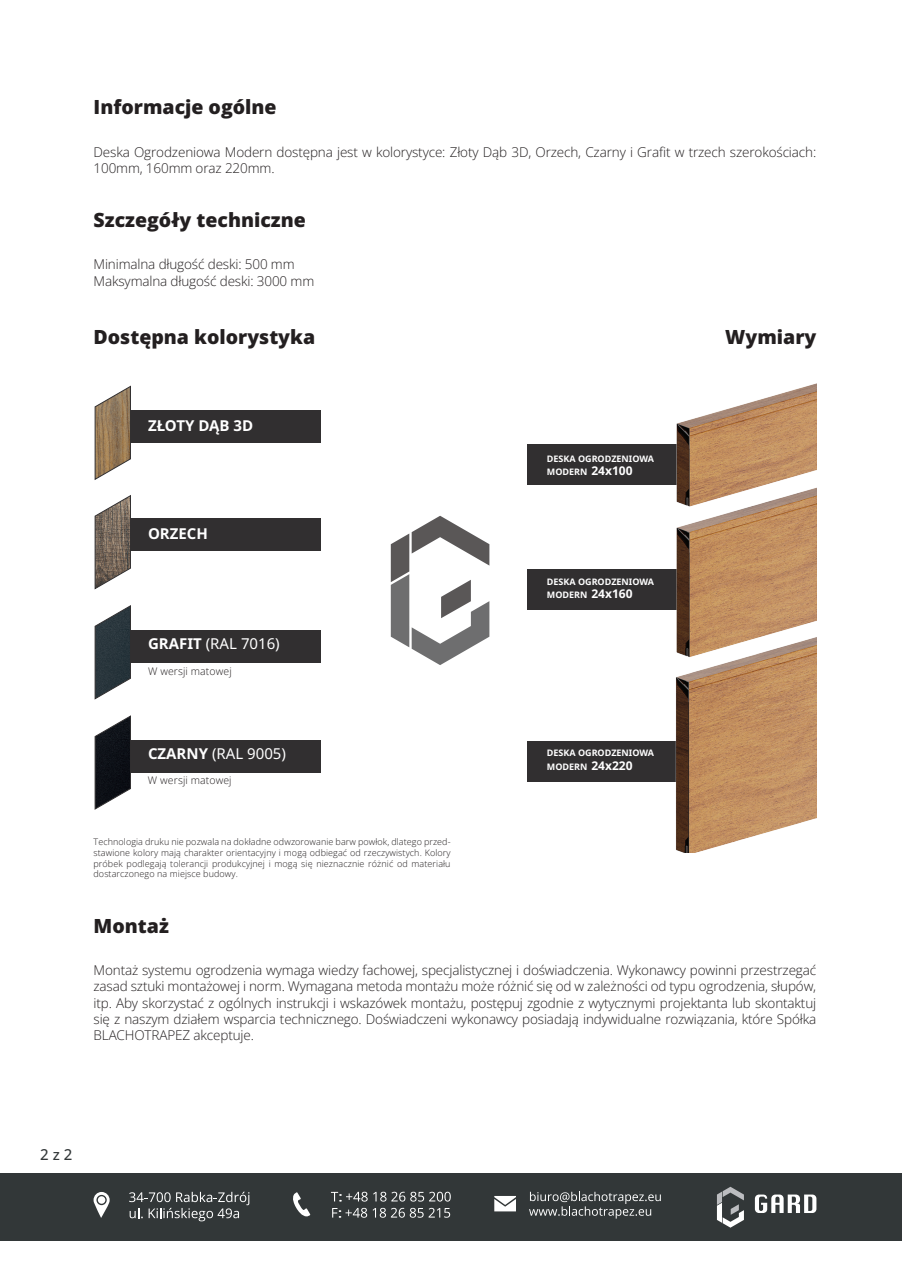
<style>
.page{position:relative;width:910px;height:1280px;background:#fff}
.page>*{position:absolute;margin:0;border:0;box-sizing:border-box;transform-origin:0 0}
.t1{font:800 19.5px "Open Sans";color:#231f20}
.t2{font:15px "Noto Sans";color:#fff}
.t3{font:700 15px "Noto Sans";color:#fff}
.t4{font:500 15px "Open Sans";color:#323738}
.t5{font:300 13.5px/16.2px "Open Sans";letter-spacing:-.01em;color:#231f20}
.t6{font:300 10.5px "Open Sans";letter-spacing:.01em;color:#231f20}
.t7{font:300 9px/10.8px "Open Sans";letter-spacing:.01em;color:#231f20;text-align:justify}
.t8{font:700 9px/13.5px "Noto Sans";color:#fff}
.s1{font-weight:700}
.s2{font-size:12px}
</style>
<div class="page">
<div style="left:0;top:1174px;width:901px;height:67px;background:#323738"></div>
<svg style="left:494px;top:1196px;width:22px;height:15px"></svg>
<svg style="left:529px;top:1192px;width:132px;height:26px"></svg>
<svg style="left:293px;top:1192px;width:17px;height:25px"></svg>
<svg style="left:331px;top:1192px;width:120px;height:10px"></svg>
<svg style="left:332px;top:1208px;width:35px;height:10px"></svg>
<svg style="left:373px;top:1208px;width:77px;height:10px"></svg>
<svg style="left:755px;top:1194px;width:61px;height:19px"></svg>
<svg style="left:717px;top:1187px;width:27px;height:41px"></svg>
<svg style="left:94px;top:1192px;width:16px;height:26px"></svg>
<div style="left:98px;top:1196px;width:7px;height:8px;background:#fff;border-radius:50%"></div>
<svg style="left:129px;top:1192px;width:120px;height:29px"></svg>
<div style="left:527px;top:569px;width:209px;height:41px;background:#312f30"></div>
<div style="left:527px;top:741px;width:209px;height:40px;background:#312f30"></div>
<div style="left:527px;top:444px;width:209px;height:41px;background:#312f30"></div>
<img style="left:676px;top:384px;width:140px;height:100px">
<img style="left:676px;top:484px;width:140px;height:151px">
<img style="left:668px;top:635px;width:148px;height:217px">
<div style="left:113px;top:630px;width:207px;height:32px;background:#312f30"></div>
<svg style="left:95px;top:605px;width:36px;height:94px"></svg>
<div style="left:113px;top:740px;width:207px;height:32px;background:#312f30"></div>
<svg style="left:95px;top:715px;width:36px;height:94px"></svg>
<div style="left:113px;top:518px;width:207px;height:32px;background:#312f30"></div>
<svg style="left:95px;top:495px;width:36px;height:94px"></svg>
<div style="left:113px;top:410px;width:207px;height:33px;background:#312f30"></div>
<svg style="left:95px;top:386px;width:36px;height:94px"></svg>
<svg style="left:391px;top:516px;width:98px;height:149px"></svg>
<h1 class="t1" style="left:94px;top:94px;width:185px">Informacje ogólne</h1>
<p class="t5" style="left:94px;top:144px;width:724px">Deska Ogrodzeniowa Modern dostępna jest w kolorystyce: Złoty Dąb 3D, Orzech, Czarny i Grafit w trzech szerokościach:<br>100mm, 160mm oraz 220mm.</p>
<h1 class="t1" style="left:94px;top:206px;width:214px">Szczegóły techniczne</h1>
<p class="t5" style="left:94px;top:256px;width:222px">Minimalna długość deski: 500 mm<br>Maksymalna długość deski: 3000 mm</p>
<h1 class="t1" style="left:94px;top:323px;width:223px">Dostępna kolorystyka</h1>
<h1 class="t1" style="left:725px;top:323px;width:93px">Wymiary</h1>
<p class="t3" style="left:148px;top:417px;width:107px">ZŁOTY DĄB 3D</p>
<p class="t3" style="left:148px;top:525px;width:61px">ORZECH</p>
<p class="t2" style="left:148px;top:635px;width:133px"><span class="s1">GRAFIT</span> (RAL 7016)</p>
<p class="t6" style="left:148px;top:664px;width:85px">W wersji matowej</p>
<p class="t2" style="left:148px;top:745px;width:139px"><span class="s1">CZARNY</span> (RAL 9005)</p>
<p class="t6" style="left:148px;top:773px;width:85px">W wersji matowej</p>
<p class="t7" style="left:94px;top:836px;width:359px">Technologia druku nie pozwala na dokładne odwzorowanie barw powłok, dlatego przed&shy;stawione kolory mają charakter orientacyjny i mogą odbiegać od rzeczywistych. Kolory próbek podlegają tolerancji produkcyjnej i mogą się nieznacznie różnić od materiału dostarczonego na miejsce budowy.</p>
<h1 class="t1" style="left:94px;top:912px;width:77px">Montaż</h1>
<p class="t8" style="left:547px;top:452px;width:109px">DESKA OGRODZENIOWA<br>MODERN <span class="s2">24x100</span></p>
<p class="t8" style="left:547px;top:575px;width:109px">DESKA OGRODZENIOWA<br>MODERN <span class="s2">24x160</span></p>
<p class="t8" style="left:547px;top:746px;width:109px">DESKA OGRODZENIOWA<br>MODERN <span class="s2">24x220</span></p>
<p class="t5" style="left:94px;top:962px;width:724px;text-align:justify">Montaż systemu ogrodzenia wymaga wiedzy fachowej, specjalistycznej i doświadczenia. Wykonawcy powinni przestrzegać zasad sztuki montażowej i norm. Wymagana metoda montażu może różnić się od w zależności od typu ogrodzenia, słupów, itp. Aby skorzystać z ogólnych instrukcji i wskazówek montażu, postępuj zgodnie z wytycznymi projektanta lub skontaktuj się z naszym działem wsparcia technicznego. Doświadczeni wykonawcy posiadają indywidualne rozwiązania, które Spółka BLACHOTRAPEZ akceptuje.</p>
<p class="t4" style="left:40px;top:1144px;width:34px">2 z 2</p>
</div>
